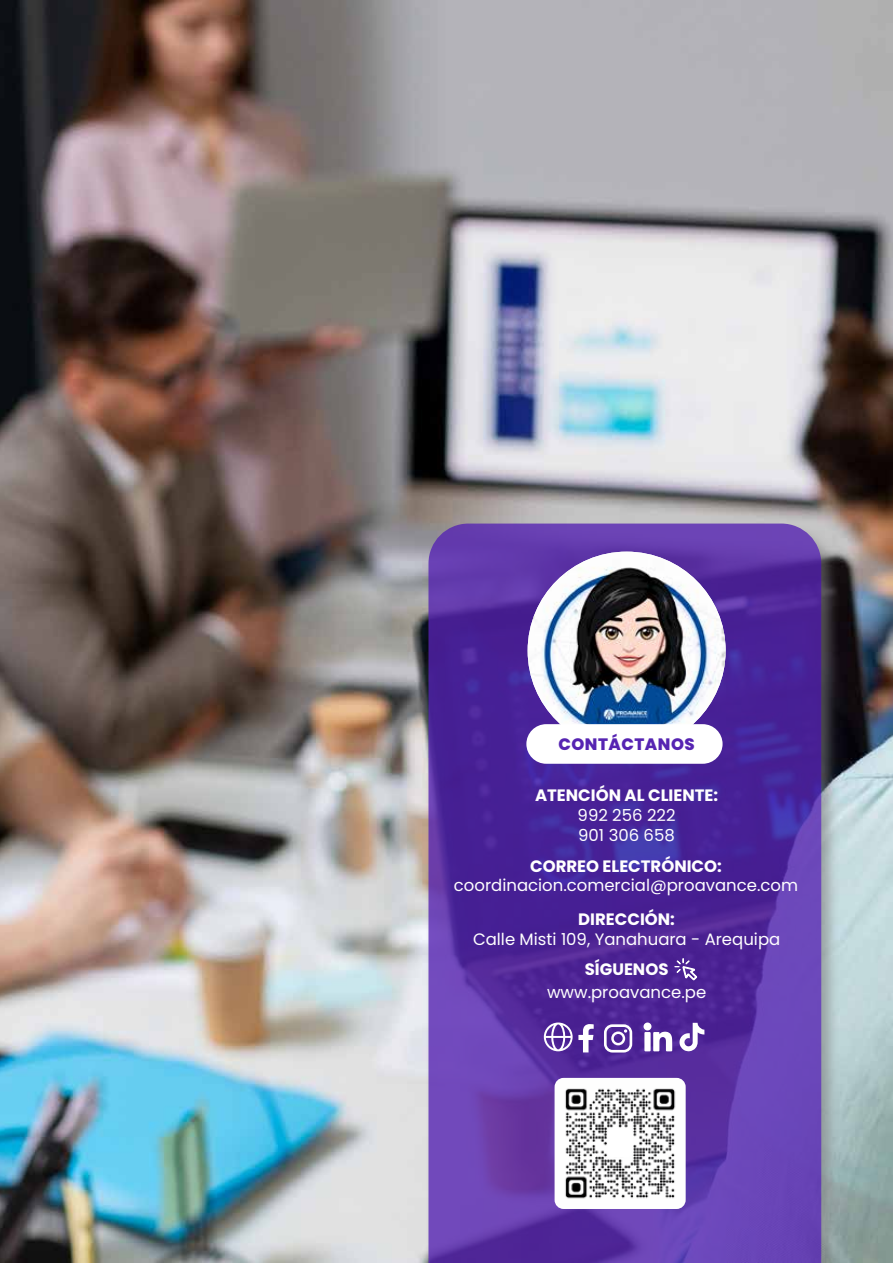
<style>
.page{position:relative;width:893px;height:1263px;background:#fff}
.page>*{position:absolute;margin:0;border:0;box-sizing:border-box;transform-origin:0 0}
.t1{font:16.5px/19.8px "Poppins";color:#fff}
.t2{font:700 16.5px "Poppins";color:#fff}
.t3{font:800 16.5px "Poppins";letter-spacing:.03em;color:#5624b2}
</style>
<div class="page">
<img style="left:0;top:0;width:893px;height:1263px">
<div style="left:424px;top:523px;width:416px;height:740px;background:#7c7b7b;opacity:.75"></div>
<svg style="left:428px;top:523px;width:393px;height:740px;background:#5730a2"></svg>
<svg style="left:674px;top:958px;width:24px;height:23px"></svg>
<svg style="left:644px;top:1032px;width:28px;height:19px"></svg>
<div style="left:643px;top:1022px;width:8px;height:8px;background:#fff;border-radius:50%"></div>
<svg style="left:604px;top:1024px;width:28px;height:28px"></svg>
<svg style="left:544px;top:1022px;width:50px;height:30px"></svg>
<svg style="left:679px;top:1023px;width:25px;height:28px"></svg>
<img style="left:528px;top:552px;width:198px;height:198px;border-radius:99px">
<div style="left:526px;top:724px;width:197px;height:40px;background:#fff;border-radius:20px"></div>
<img style="left:555px;top:1078px;width:131px;height:131px">
<div style="left:607px;top:1129px;width:26px;height:28px;background:#fff;border-radius:5px"></div>
<p class="t3" style="left:558px;top:735px;width:138px">CONTÁCTANOS</p>
<p class="t2" style="left:535px;top:786px;width:185px">ATENCIÓN AL CLIENTE:</p>
<p class="t1" style="left:578px;top:806px;width:99px">992 256 222<br>901 306 658</p>
<p class="t2" style="left:530px;top:856px;width:193px">CORREO ELECTRÓNICO:</p>
<p class="t1" style="left:454px;top:876px;width:346px">coordinacion.comercial@proavance.com</p>
<p class="t2" style="left:578px;top:910px;width:98px">DIRECCIÓN:</p>
<p class="t1" style="left:473px;top:930px;width:309px">Calle Misti 109, Yanahuara - Arequipa</p>
<p class="t2" style="left:585px;top:960px;width:85px">SÍGUENOS</p>
<p class="t1" style="left:547px;top:982px;width:161px">www.proavance.pe</p>
</div>
